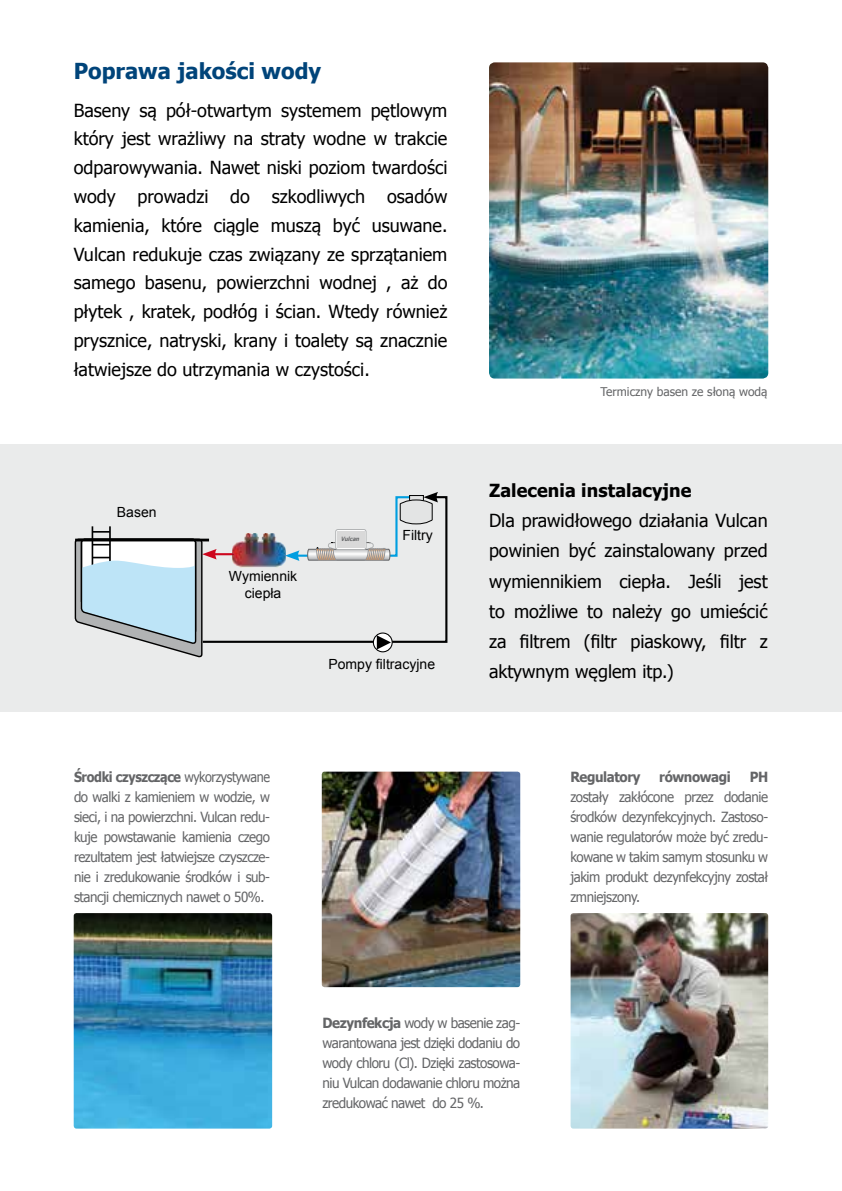
<style>
.page{position:relative;width:842px;height:1191px;background:#fff}
.page>*{position:absolute;margin:0;border:0;box-sizing:border-box;transform-origin:0 0}
.t1{font:700 22px "Tahoma";color:#00447a}
.t2{font:18px/28.8px "Tahoma";color:#000;text-align:justify}
.t3{font:700 18px "Tahoma";letter-spacing:.005em;color:#000}
.t4{font:14px/20px "Tahoma";letter-spacing:-.03em;color:#646567;text-align:justify;scale:.9 1}
.t5{font:14px/20px "Tahoma";letter-spacing:-.03em;color:#646567;text-align:justify;scale:.95 1}
.t6{font:14px/20px "Tahoma";letter-spacing:-.03em;color:#646567;text-align:justify;scale:.96 1}
.t7{font:14px/16.8px "Arial";color:#000;text-align:center}
.t8{font:700 14px "Tahoma";letter-spacing:-.03em;color:#646567;scale:.95 1}
.t9{font:12px "Tahoma";color:#646567}
.t10{font:italic 700 5.8px "Tahoma";color:#7b7c7e;scale:.91 1}
.s1{font-weight:700}
</style>
<div class="page">
<div style="left:0;top:444px;width:842px;height:267px;background:#eaebeb"></div>
<svg style="left:74px;top:492px;width:374px;height:166px"></svg>
<img style="left:571px;top:913px;width:197px;height:215px">
<img style="left:322px;top:771px;width:198px;height:216px">
<img style="left:74px;top:913px;width:198px;height:215px">
<img style="left:489px;top:62px;width:279px;height:316px">
<p class="t1" style="left:74px;top:56px;width:249px">Poprawa jakości wody</p>
<p class="t2" style="left:74px;top:95px;width:375px">Baseny są pół-otwartym systemem pętlowym który jest wrażliwy na straty wodne w trakcie odparowywania. Nawet niski poziom twardości wody prowadzi do szkodliwych osadów kamienia, które ciągle muszą być usuwane.<br>Vulcan redukuje czas związany ze sprzątaniem samego basenu, powierzchni wodnej , aż do płytek , kratek, podłóg i ścian. Wtedy również prysznice, natryski, krany i toalety są znacznie łatwiejsze do utrzymania w czystości.</p>
<p class="t7" style="left:117px;top:504px;width:41px">Basen</p>
<p class="t7" style="left:229px;top:568px;width:70px">Wymiennik ciepła</p>
<p class="t10" style="left:341px;top:535px;width:23px">Vulcan</p>
<p class="t7" style="left:402px;top:526px;width:32px">Filtry</p>
<p class="t7" style="left:328px;top:655px;width:108px">Pompy filtracyjne</p>
<p class="t4" style="left:74px;top:766px;width:219px"><span class="s1">Środki czyszczące</span> wykorzystywane do walki z kamieniem w wodzie, w sieci, i na powierzchni. Vulcan redu&shy;kuje powstawanie kamienia czego rezultatem jest łatwiejsze czyszcze&shy;nie i zredukowanie środków i sub&shy;stancji chemicznych nawet o 50%.</p>
<p class="t9" style="left:600px;top:383px;width:169px">Termiczny basen ze słoną wodą</p>
<p class="t3" style="left:489px;top:478px;width:204px">Zalecenia instalacyjne</p>
<p class="t2" style="left:489px;top:505px;width:280px;line-height:30px">Dla prawidłowego działania Vulcan powinien być zainstalowany przed wymiennikiem ciepła. Jeśli jest to możliwe to należy go umieścić za filtrem (filtr piaskowy, filtr z aktywnym węglem itp.)</p>
<p class="t8" style="left:570px;top:767px;width:75px">Regulatory</p>
<p class="t8" style="left:659px;top:767px;width:77px">równowagi</p>
<p class="t8" style="left:750px;top:767px;width:21px">PH</p>
<p class="t5" style="left:570px;top:786px;width:210px">zostały zakłócone przez dodanie środków dezynfekcyjnych. Zastoso&shy;wanie regulatorów może być zredu&shy;kowane w takim samym stosunku w jakim produkt dezynfekcyjny został zmniejszony.</p>
<p class="t6" style="left:322px;top:1011px;width:208px"><span class="s1">Dezynfekcja</span> wody w basenie zag&shy;warantowana jest dzięki dodaniu do wody chloru (Cl). Dzięki zastosowa&shy;niu Vulcan dodawanie chloru można zredukować nawet do 25 %.</p>
</div>
